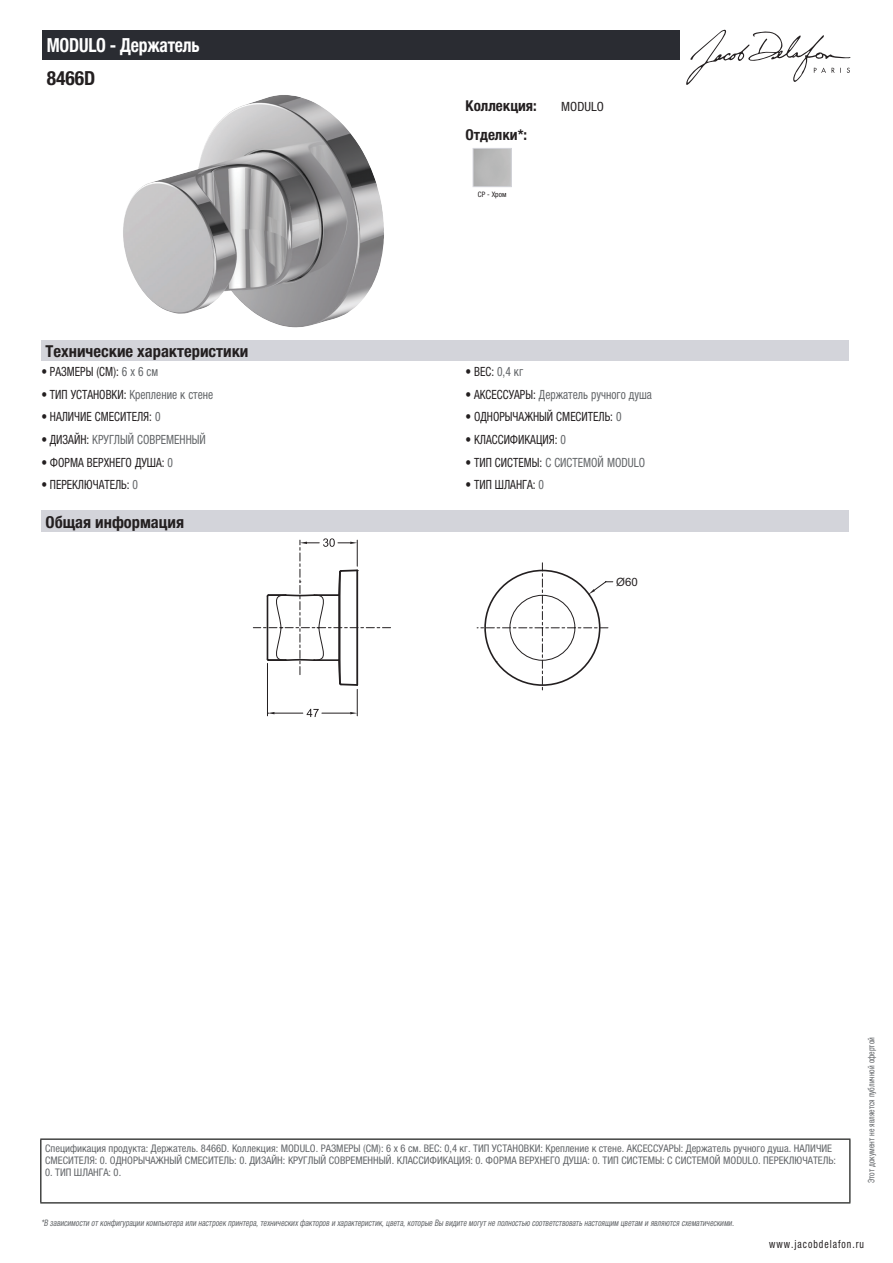
<style>
.page{position:relative;width:893px;height:1263px;background:#fff}
.page>*{position:absolute;margin:0;border:0;box-sizing:border-box;transform-origin:0 0}
.t1{font:700 condensed 19.5px "Helvetica Neue LTCYR";letter-spacing:-.01em;color:#fff;scale:.9 1}
.t2{font:700 condensed 19.5px "Helvetica Neue LTCYR";color:#231f20}
.t3{font:700 condensed 16.5px "Helvetica Neue LTCYR";color:#231f20}
.t4{font:700 condensed 15px "Helvetica Neue LTCYR";color:#231f20}
.t5{font:condensed 12.75px "Helvetica Neue LTCYR";color:#231f20;scale:.9 1}
.t6{font:condensed 12.75px "Helvetica Neue LTCYR";color:#626568;scale:.9 1}
.t7{font:condensed 12.75px "Helvetica Neue LTCYR";color:#231f20}
.t8{font:11.4px "Arial";color:#231f20}
.t9{font:condensed 11.25px "Helvetica Neue LTCYR";letter-spacing:.1em;color:#231f20;scale:.87 1}
.t10{font:condensed 10.5px/12px "Helvetica Neue LTCYR";color:#626568}
.t11{font:italic condensed 9px "Helvetica Neue LTCYR";color:#626568;scale:.87 1}
.t12{font:condensed 9px "Helvetica Neue LTCYR";color:#626568;scale:.87 1}
.t13{font:condensed 7.5px "Helvetica Neue LTCYR";color:#231f20}
.s1{color:#626568}
.s2{color:#231f20}
</style>
<div class="page">
<svg style="left:686px;top:30px;width:164px;height:55px"></svg>
<img style="left:123px;top:95px;width:261px;height:233px">
<div style="left:473px;top:148px;width:39px;height:39px;border:1px solid #d3d4da"></div>
<div style="left:41px;top:340px;width:808px;height:22px;background:#d3d4da"></div>
<div style="left:41px;top:511px;width:808px;height:21px;background:#d3d4da"></div>
<svg style="left:253px;top:538px;width:138px;height:179px"></svg>
<svg style="left:477px;top:563px;width:136px;height:128px"></svg>
<div style="left:43px;top:30px;width:637px;height:30px;background:#2a2c32"></div>
<hr style="left:40px;top:1138px;width:810px;height:2px;background:#040503">
<hr style="left:40px;top:1140px;width:1px;height:62px;background:#040503">
<hr style="left:849px;top:1140px;width:1px;height:62px;background:#040503">
<hr style="left:40px;top:1202px;width:810px;height:1px;background:#040503">
<h1 class="t1" style="left:47px;top:34px;width:171px">MODULO - Держатель</h1>
<h1 class="t2" style="left:47px;top:67px;width:50px">8466D</h1>
<h3 class="t4" style="left:466px;top:97px;width:73px">Коллекция:</h3>
<p class="t7" style="left:561px;top:99px;width:44px">MODULO</p>
<h3 class="t4" style="left:466px;top:126px;width:63px">Отделки*:</h3>
<p class="t13" style="left:478px;top:190px;width:30px">CP - Хром</p>
<h2 class="t3" style="left:46px;top:342px;width:204px">Технические характеристики</h2>
<p class="t5" style="left:41px;top:364px;width:131px">• РАЗМЕРЫ (СМ): <span class="s1">6 x 6 см</span></p>
<p class="t5" style="left:466px;top:364px;width:65px">• ВЕС: <span class="s1">0,4 кг</span></p>
<p class="t6" style="left:41px;top:387px;width:193px"><span class="s2">• ТИП УСТАНОВКИ:</span> Крепление к стене</p>
<p class="t6" style="left:466px;top:387px;width:209px"><span class="s2">• АКСЕССУАРЫ:</span> Держатель ручного душа</p>
<p class="t5" style="left:41px;top:410px;width:134px">• НАЛИЧИЕ СМЕСИТЕЛЯ: <span class="s1">0</span></p>
<p class="t5" style="left:466px;top:410px;width:175px">• ОДНОРЫЧАЖНЫЙ СМЕСИТЕЛЬ: <span class="s1">0</span></p>
<p class="t6" style="left:41px;top:432px;width:184px"><span class="s2">• ДИЗАЙН:</span> КРУГЛЫЙ СОВРЕМЕННЫЙ</p>
<p class="t5" style="left:466px;top:432px;width:113px">• КЛАССИФИКАЦИЯ: <span class="s1">0</span></p>
<p class="t5" style="left:41px;top:455px;width:148px">• ФОРМА ВЕРХНЕГО ДУША: <span class="s1">0</span></p>
<p class="t6" style="left:466px;top:455px;width:201px"><span class="s2">• ТИП СИСТЕМЫ:</span> С СИСТЕМОЙ MODULO</p>
<p class="t5" style="left:41px;top:478px;width:109px">• ПЕРЕКЛЮЧАТЕЛЬ: <span class="s1">0</span></p>
<p class="t5" style="left:466px;top:478px;width:89px">• ТИП ШЛАНГА: <span class="s1">0</span></p>
<h2 class="t3" style="left:46px;top:513px;width:140px">Общая информация</h2>
<p class="t8" style="left:616px;top:574px;width:23px">Ø60</p>
<p class="t10" style="left:45px;top:1142px;width:792px">Спецификация продукта: Держатель. 8466D. Коллекция: MODULO. РАЗМЕРЫ (СМ): 6 x 6 см. ВЕС: 0,4 кг. ТИП УСТАНОВКИ: Крепление к стене. АКСЕССУАРЫ: Держатель ручного душа. НАЛИЧИЕ<br>СМЕСИТЕЛЯ: 0. ОДНОРЫЧАЖНЫЙ СМЕСИТЕЛЬ: 0. ДИЗАЙН: КРУГЛЫЙ СОВРЕМЕННЫЙ. КЛАССИФИКАЦИЯ: 0. ФОРМА ВЕРХНЕГО ДУША: 0. ТИП СИСТЕМЫ: С СИСТЕМОЙ MODULO. ПЕРЕКЛЮЧАТЕЛЬ:</p>
<p class="t10" style="left:45px;top:1166px;width:78px">0. ТИП ШЛАНГА: 0.</p>
<p class="t11" style="left:41px;top:1218px;width:800px">*В зависимости отконфигурации компьютера или настроек принтера,техническихфакторов и характеристик,цвета,которые Вы видите могутне полностью соответствоватьнастоящим цветам и являются схематическими.</p>
<p class="t12" style="left:866px;top:1183px;width:169px;rotate:-90deg">Этот документ не является публичной офертой</p>
<p class="t9" style="left:769px;top:1237px;width:110px">www.jacobdelafon.ru</p>
</div>
